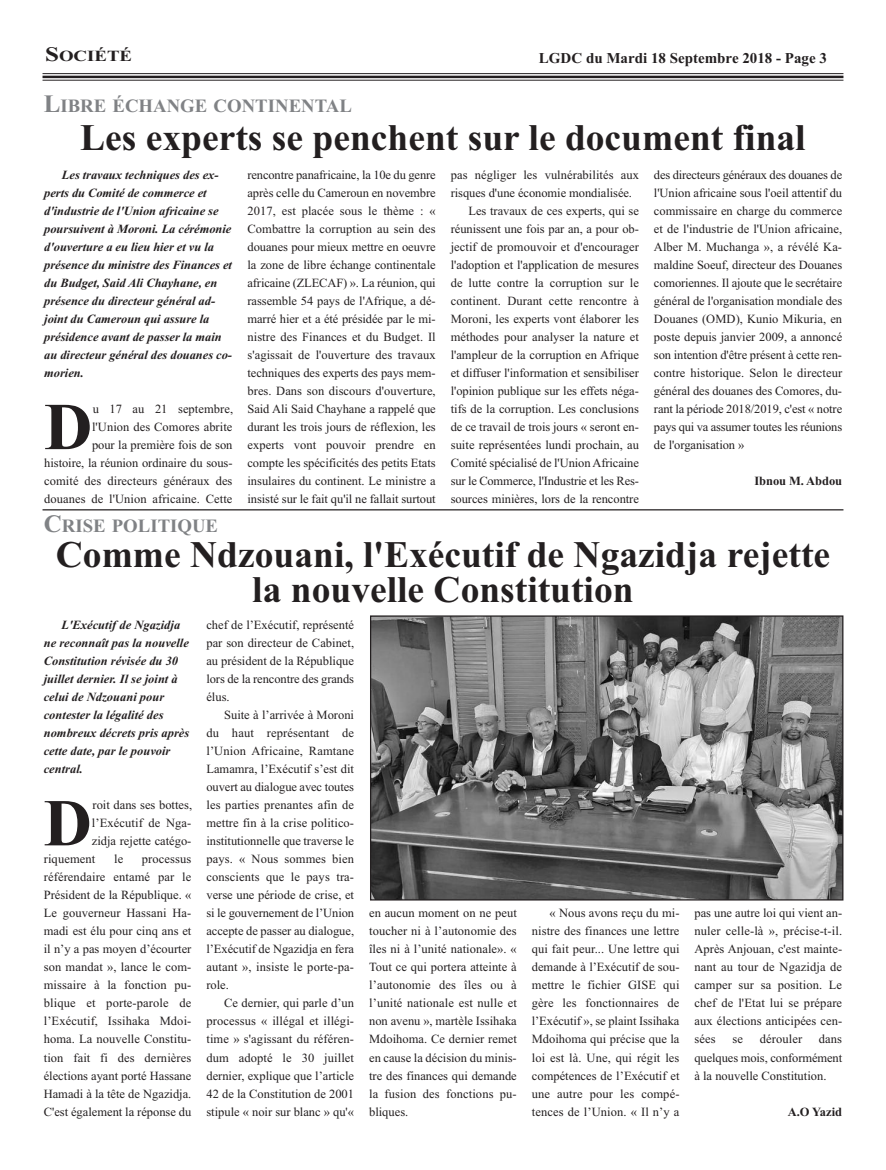
<style>
.page{position:relative;width:886px;height:1170px;background:#fff}
.page>*{position:absolute;margin:0;border:0;box-sizing:border-box;transform-origin:0 0}
.t1{font:700 66.88px "Times New Roman";color:#231f20}
.t2{font:700 37.5px/35px "Times New Roman";color:#231f20;text-align:center}
.t3{font:700 18.75px "Times New Roman";color:#808285}
.t4{font:700 15.5px "Times New Roman";color:#231f20;scale:1.21 1}
.t5{font:700 15px "Times New Roman";color:#231f20}
.t6{font:12.5px/18px "Times New Roman";color:#231f20;text-align:justify}
.t7{font:italic 700 12.5px/18px "Times New Roman";letter-spacing:-.005em;color:#231f20}
.t8{font:700 12.5px "Times New Roman";letter-spacing:-.005em;color:#231f20}
.s1{font-size:20.62px}
.s2{font-size:25px}
</style>
<div class="page">
<hr style="left:43px;top:73px;width:800px;height:1px;background:#231f20">
<hr style="left:43px;top:76px;width:800px;height:2px;background:#231f20">
<hr style="left:43px;top:80px;width:800px;height:1px;background:#231f20">
<img style="left:372px;top:617px;width:469px;height:281px">
<div style="left:370px;top:615px;width:473px;height:285px;border:1px solid #231f20"></div>
<hr style="left:43px;top:509px;width:800px;height:1px;background:#231f20">
<p class="t4" style="left:45px;top:46px;width:73px"><span class="s1">S</span>OCIÉTÉ</p>
<p class="t5" style="left:539px;top:49px;width:290px">LGDC du Mardi 18 Septembre 2018 - Page 3</p>
<h3 class="t3" style="left:44px;top:94px;width:310px"><span class="s2">L</span>IBRE ÉCHANGE CONTINENTAL</h3>
<h2 class="t2" style="left:80px;top:120px;width:727px">Les experts se penchent sur le document final</h2>
<p class="t7" style="left:44px;top:166px;width:189px;text-indent:18px">Les travaux techniques des ex&shy;perts du Comité de commerce et d'industrie de l'Union africaine se poursuivent à Moroni. La cérémonie d'ouverture a eu lieu hier et vu la présence du ministre des Finances et du Budget, Said Ali Chayhane, en présence du directeur général ad&shy;joint du Cameroun qui assure la présidence avant de passer la main au directeur général des douanes co&shy;morien.</p>
<h1 class="t1" style="left:44px;top:387px;width:50px">D</h1>
<p class="t6" style="left:44px;top:400px;width:190px;text-align:right">u 17 au 21 septembre,<br>l'Union des Comores abrite<br>pour la première fois de son<br>histoire, la réunion ordinaire du sous&shy;comité des directeurs généraux des douanes de l'Union africaine. Cette</p>
<p class="t6" style="left:247px;top:166px;width:190px">rencontre panafricaine, la 10e du genre après celle du Cameroun en novembre 2017, est placée sous le thème : « Combattre la corruption au sein des douanes pour mieux mettre en oeuvre la zone de libre échange continentale africaine (ZLECAF) ». La réunion, qui rassemble 54 pays de l'Afrique, a dé&shy;marré hier et a été présidée par le mi&shy;nistre des Finances et du Budget. Il s'agissait de l'ouverture des travaux techniques des experts des pays mem&shy;bres. Dans son discours d'ouverture, Said Ali Said Chayhane a rappelé que durant les trois jours de réflexion, les experts vont pouvoir prendre en compte les spécificités des petits Etats insulaires du continent. Le ministre a insisté sur le fait qu'il ne fallait surtout</p>
<p class="t6" style="left:451px;top:166px;width:190px">pas négliger les vulnérabilités aux</p>
<p class="t6" style="left:451px;top:184px;width:183px">risques d'une économie mondialisée.</p>
<p class="t6" style="left:468px;top:202px;width:172px">Les travaux de ces experts, qui se</p>
<p class="t6" style="left:451px;top:220px;width:190px">réunissent une fois par an, a pour ob-</p>
<p class="t6" style="left:451px;top:238px;width:190px">jectif de promouvoir et d'encourager</p>
<p class="t6" style="left:451px;top:256px;width:190px">l'adoption et l'application de mesures</p>
<p class="t6" style="left:451px;top:274px;width:190px">de lutte contre la corruption sur le</p>
<p class="t6" style="left:451px;top:292px;width:190px">continent. Durant cette rencontre à</p>
<p class="t6" style="left:451px;top:310px;width:190px">Moroni, les experts vont élaborer les</p>
<p class="t6" style="left:451px;top:328px;width:190px">méthodes pour analyser la nature et</p>
<p class="t6" style="left:451px;top:346px;width:190px">l'ampleur de la corruption en Afrique</p>
<p class="t6" style="left:451px;top:364px;width:190px">et diffuser l'information et sensibiliser</p>
<p class="t6" style="left:451px;top:382px;width:190px">l'opinion publique sur les effets néga-</p>
<p class="t6" style="left:451px;top:400px;width:190px">tifs de la corruption. Les conclusions</p>
<p class="t6" style="left:451px;top:418px;width:190px">de ce travail de trois jours « seront en-</p>
<p class="t6" style="left:451px;top:436px;width:190px">suite représentées lundi prochain, au</p>
<p class="t6" style="left:451px;top:454px;width:190px">Comité spécialisé de l'Union Africaine</p>
<p class="t6" style="left:451px;top:472px;width:190px">sur le Commerce, l'Industrie et les Res-</p>
<p class="t6" style="left:451px;top:490px;width:190px">sources minières, lors de la rencontre</p>
<p class="t6" style="left:654px;top:166px;width:190px">des directeurs généraux des douanes de l'Union africaine sous l'oeil attentif du commissaire en charge du commerce et de l'industrie de l'Union africaine, Alber M. Muchanga », a révélé Ka&shy;maldine Soeuf, directeur des Douanes comoriennes. Il ajoute que le secrétaire général de l'organisation mondiale des Douanes (OMD), Kunio Mikuria, en poste depuis janvier 2009, a annoncé son intention d'être présent à cette ren&shy;contre historique. Selon le directeur général des douanes des Comores, du&shy;rant la période 2018/2019, c'est « notre pays qui va assumer toutes les réunions de l'organisation »</p>
<p class="t8" style="left:754px;top:473px;width:89px">Ibnou M. Abdou</p>
<h3 class="t3" style="left:44px;top:514px;width:176px"><span class="s2">C</span>RISE POLITIQUE</h3>
<h2 class="t2" style="left:56px;top:536px;width:776px">Comme Ndzouani, l'Exécutif de Ngazidja rejette la nouvelle Constitution</h2>
<p class="t7" style="left:44px;top:616px;width:147px;text-indent:18px">L'Exécutif de Ngazidja ne reconnaît pas la nouvelle<br>Constitution révisée du 30 juillet dernier. Il se joint à celui de Ndzouani pour contester la légalité des nombreux décrets pris après cette date, par le pouvoir central.</p>
<h1 class="t1" style="left:44px;top:783px;width:50px">D</h1>
<p class="t6" style="left:93px;top:796px;width:101px">roit dans ses bottes,</p>
<p class="t6" style="left:92px;top:814px;width:101px">l’Exécutif de Nga-</p>
<p class="t6" style="left:92px;top:832px;width:101px">zidja rejette catégo-</p>
<p class="t6" style="left:44px;top:850px;width:53px">riquement</p>
<p class="t6" style="left:114px;top:850px;width:11px">le</p>
<p class="t6" style="left:44px;top:850px;width:149px;text-indent:98px">processus référendaire entamé par le Président de la République. « Le gouverneur Hassani Ha&shy;madi est élu pour cinq ans et il n’y a pas moyen d’écourter son mandat », lance le com&shy;missaire à la fonction pu&shy;blique et porte-parole de l’Exécutif, Issihaka Mdoi&shy;homa. La nouvelle Constitu&shy;tion fait fi des dernières élections ayant porté Hassane Hamadi à la tête de Ngazidja.<br>C'est également la réponse du</p>
<p class="t6" style="left:206px;top:616px;width:149px">chef de l’Exécutif, représenté par son directeur de Cabinet, au président de la République lors de la rencontre des grands élus.</p>
<p class="t6" style="left:206px;top:706px;width:149px;text-indent:18px">Suite à l’arrivée à Moroni du haut représentant de l’Union Africaine, Ramtane Lamamra, l’Exécutif s’est dit ouvert au dialogue avec toutes les parties prenantes afin de mettre fin à la crise politico&shy;institutionnelle que traverse le pays. « Nous sommes bien conscients que le pays tra&shy;verse une période de crise, et si le gouvernement de l’Union accepte de passer au dialogue, l’Exécutif de Ngazidja en fera autant », insiste le porte-pa&shy;role.</p>
<p class="t6" style="left:206px;top:994px;width:149px;text-indent:18px">Ce dernier, qui parle d’un processus « illégal et illégi&shy;time » s'agissant du référen&shy;dum adopté le 30 juillet dernier, explique que l’article 42 de la Constitution de 2001 stipule « noir sur blanc » qu'«</p>
<p class="t6" style="left:369px;top:904px;width:149px">en aucun moment on ne peut toucher ni à l’autonomie des îles ni à l’unité nationale». « Tout ce qui portera atteinte à l’autonomie des îles ou à l’unité nationale est nulle et non avenu », martèle Issihaka Mdoihoma. Ce dernier remet en cause la décision du minis&shy;tre des finances qui demande la fusion des fonctions pu&shy;bliques.</p>
<p class="t6" style="left:532px;top:904px;width:149px;text-indent:18px">« Nous avons reçu du mi&shy;nistre des finances une lettre qui fait peur... Une lettre qui demande à l’Exécutif de sou&shy;mettre le fichier GISE qui gère les fonctionnaires de l’Exécutif », se plaint Issihaka Mdoihoma qui précise que la loi est là. Une, qui régit les compétences de l’Exécutif et une autre pour les compé&shy;tences de l’Union. « Il n’y a</p>
<p class="t6" style="left:694px;top:904px;width:149px">pas une autre loi qui vient an&shy;nuler celle-là », précise-t-il.<br>Après Anjouan, c'est mainte&shy;nant au tour de Ngazidja de camper sur sa position. Le chef de l'Etat lui se prépare aux élections anticipées cen&shy;sées</p>
<p class="t6" style="left:694px;top:1030px;width:149px;text-indent:124px">dans quelques mois, conformément à la nouvelle Constitution.</p>
<p class="t8" style="left:788px;top:1103px;width:56px">A.O Yazid</p>
<p class="t6" style="left:732px;top:1030px;width:12px">se</p>
<p class="t6" style="left:760px;top:1030px;width:44px">dérouler</p>
</div>
